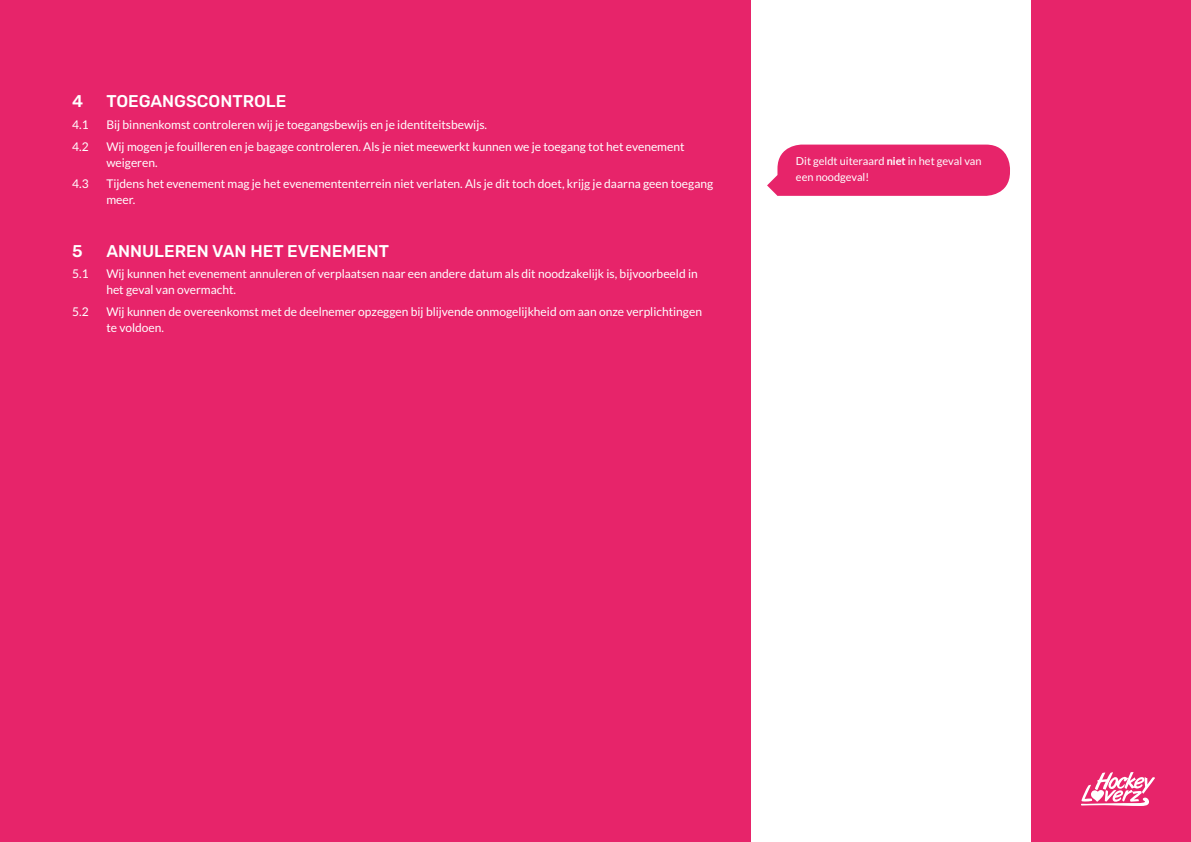
<style>
.page{position:relative;width:1191px;height:842px;background:#e7246a}
.page>*{position:absolute;margin:0;border:0;box-sizing:border-box;transform-origin:0 0}
.t1{font:500 17px "Rubik";color:#fff}
.t2{font:12px/16px "Lato";color:#fff}
.t3{font:11px/16px "Lato";color:#fff}
.s1{font-weight:700}
</style>
<div class="page">
<div style="left:751px;top:0;width:279px;height:842px;background:#fff"></div>
<svg style="left:1081px;top:772px;width:74px;height:34px"></svg>
<svg style="left:767px;top:145px;width:243px;height:51px;background:#e83273"></svg>
<h1 class="t1" style="left:72px;top:92px;width:13px">4</h1>
<h1 class="t1" style="left:106px;top:92px;width:182px">TOEGANGSCONTROLE</h1>
<p class="t2" style="left:72px;top:117px;width:18px">4.1</p>
<p class="t2" style="left:106px;top:117px;width:382px">Bij binnenkomst controleren wij je toegangsbewijs en je identiteitsbewijs.</p>
<p class="t2" style="left:72px;top:138px;width:18px">4.2</p>
<p class="t2" style="left:106px;top:138px;width:580px">Wij mogen je fouilleren en je bagage controleren. Als je niet meewerkt kunnen we je toegang tot het evenement weigeren.</p>
<p class="t2" style="left:72px;top:176px;width:18px">4.3</p>
<p class="t2" style="left:106px;top:176px;width:608px">Tijdens het evenement mag je het evenemententerrein niet verlaten. Als je dit toch doet, krijg je daarna geen toegang meer.</p>
<h1 class="t1" style="left:72px;top:241px;width:12px">5</h1>
<h1 class="t1" style="left:106px;top:241px;width:284px">ANNULEREN VAN HET EVENEMENT</h1>
<p class="t2" style="left:72px;top:266px;width:18px">5.1</p>
<p class="t2" style="left:106px;top:266px;width:593px">Wij kunnen het evenement annuleren of verplaatsen naar een andere datum als dit noodzakelijk is, bijvoorbeeld in het geval van overmacht.</p>
<p class="t2" style="left:72px;top:304px;width:18px">5.2</p>
<p class="t2" style="left:106px;top:304px;width:597px">Wij kunnen de overeenkomst met de deelnemer opzeggen bij blijvende onmogelijkheid om aan onze verplichtingen te voldoen.</p>
<p class="t3" style="left:796px;top:152px;width:187px">Dit geldt uiteraard <span class="s1">niet</span> in het geval van een noodgeval!</p>
</div>
